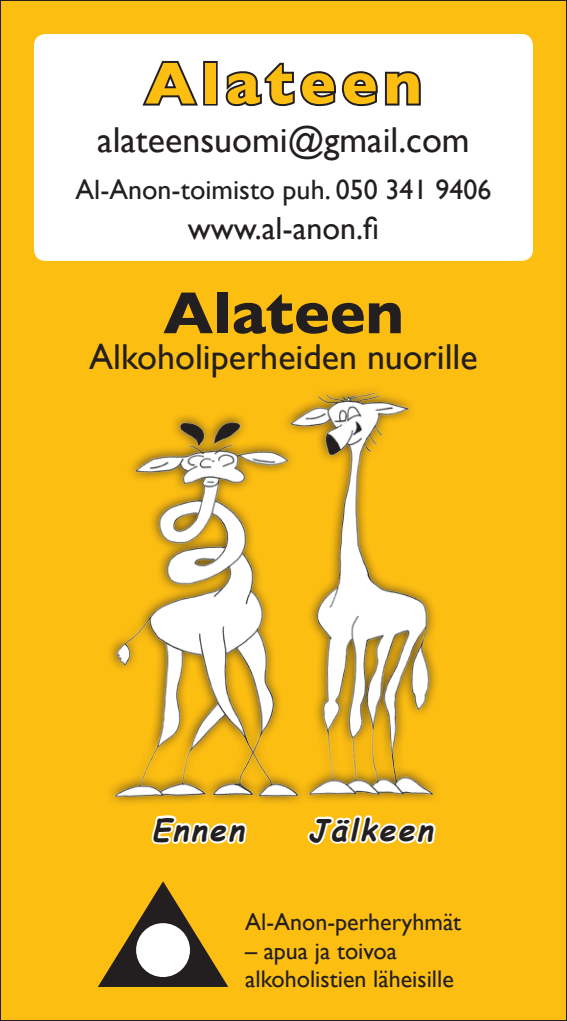
<style>
.page{position:relative;width:567px;height:1021px;background:#fff}
.page>*{position:absolute;margin:0;border:0;box-sizing:border-box;transform-origin:0 0}
.t1{font:700 60px "Gill Sans";letter-spacing:.1em;color:#fdbe12}
.t2{font:700 60px "Gill Sans";color:#231f20}
.t3{font:36px "Gill Sans";color:#231f20}
.t4{font:32px "Gill Sans";color:#231f20}
.t5{font:italic 700 30px "Comic Sans MS";color:#231f20}
.t6{font:28px "Gill Sans";color:#231f20}
.t7{font:24px/28.8px "Gill Sans";color:#231f20}
</style>
<div class="page">
<div style="left:0;top:0;width:566px;height:1020px;background:#fdbe12"></div>
<div style="left:34px;top:34px;width:499px;height:227px;background:#fff;border-radius:11px"></div>
<svg style="left:142px;top:60px;width:56px;height:46px"></svg>
<div style="left:203px;top:61px;width:15px;height:45px;border:4px solid #231f20"></div>
<svg style="left:225px;top:62px;width:196px;height:45px"></svg>
<svg style="left:98px;top:881px;width:130px;height:105px"></svg>
<div style="left:136px;top:923px;width:54px;height:54px;background:#fff;border-radius:50%"></div>
<img style="left:110px;top:390px;width:326px;height:413px">
<svg style="left:149px;top:789px;width:101px;height:56px"></svg>
<svg style="left:304px;top:784px;width:132px;height:61px"></svg>
<p class="t1" style="left:145px;top:36px;width:278px">Alateen</p>
<p class="t3" style="left:97px;top:118px;width:374px">alateensuomi@gmail.com</p>
<p class="t6" style="left:76px;top:173px;width:417px">Al-Anon-toimisto puh. 050 341 9406</p>
<p class="t4" style="left:188px;top:209px;width:193px">www.al-anon.fi</p>
<p class="t2" style="left:163px;top:265px;width:242px">Alateen</p>
<p class="t3" style="left:89px;top:336px;width:390px">Alkoholiperheiden nuorille</p>
<p class="t5" style="left:152px;top:807px;width:103px">Ennen</p>
<p class="t5" style="left:308px;top:807px;width:135px">Jälkeen</p>
<p class="t7" style="left:245px;top:907px;width:218px">Al-Anon-perheryhmät</p>
<p class="t7" style="left:245px;top:935px;width:210px">– apua ja toivoa alkoholistien läheisille</p>
</div>
